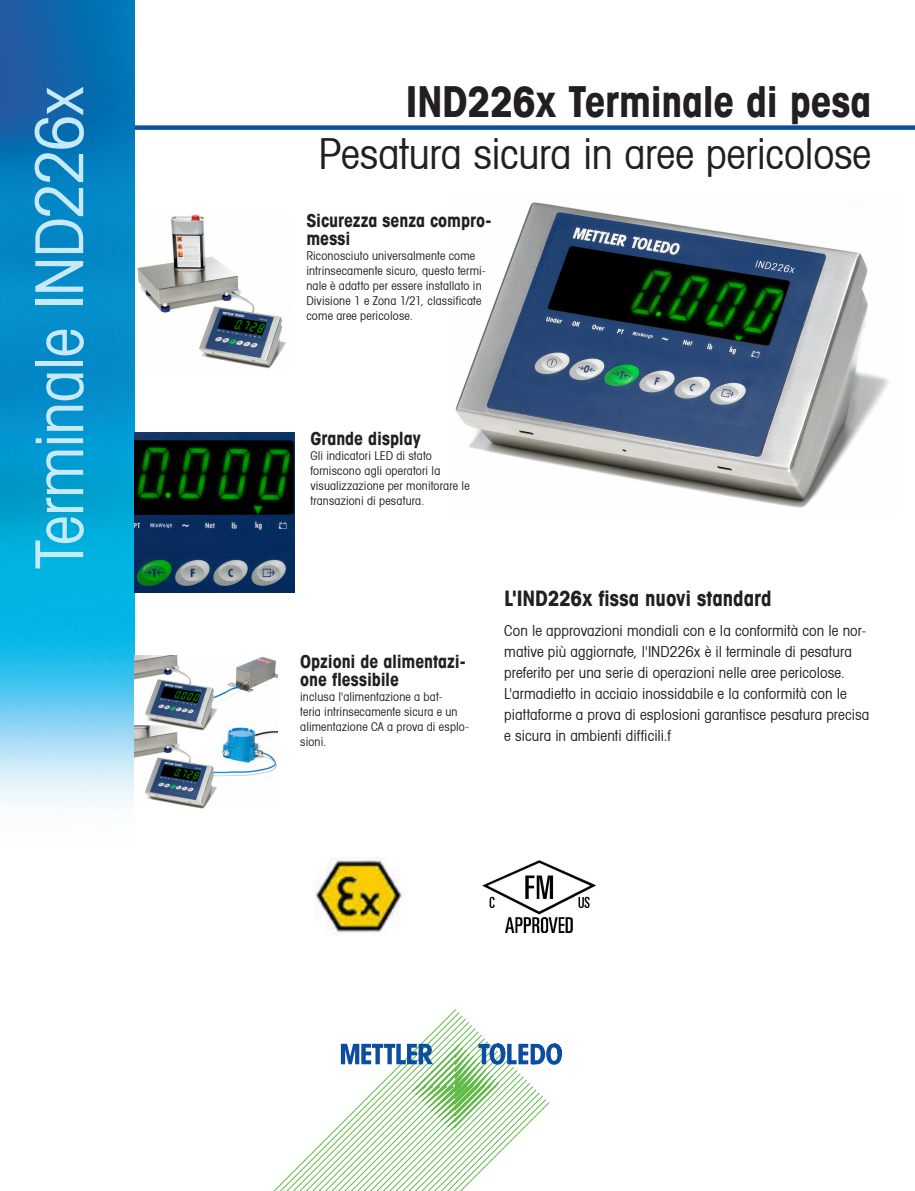
<style>
.page{position:relative;width:915px;height:1191px;background:#fff}
.page>*{position:absolute;margin:0;border:0;box-sizing:border-box;transform-origin:0 0}
._01_front_page_verti{font:condensed 66px "Avant Garde";letter-spacing:-.02em;color:#c6eafa}
.t1{font:condensed 42px "Avant Garde";letter-spacing:-.01em;color:#231f20}
.t2{font:700 condensed 42px "Avant Garde";letter-spacing:-.015em;color:#231f20}
._03_subhead_14_pt{font:700 condensed 21px "Avant Garde";letter-spacing:-.005em;color:#231f20}
._05_subhead_12_pt{font:700 condensed 18px/18px "Avant Garde";letter-spacing:-.005em;color:#231f20}
._04_running_text_10{font:condensed 15px/21px "Avant Garde";letter-spacing:.005em;color:#231f20}
._06_captions{font:condensed 12px/15px "Avant Garde";letter-spacing:.015em;color:#231f20}
</style>
<div class="page">
<img style="left:455px;top:202px;width:434px;height:306px">
<img style="left:134px;top:214px;width:152px;height:157px">
<div style="left:134px;top:125px;width:780px;height:5px;background:#0a4fa2"></div>
<img style="left:0;top:0;width:134px;height:809px">
<svg style="left:273px;top:1009px;width:250px;height:182px"></svg>
<svg style="left:341px;top:1043px;width:221px;height:87px"></svg>
<img style="left:134px;top:432px;width:160px;height:160px">
<img style="left:134px;top:655px;width:144px;height:153px">
<img style="left:314px;top:857px;width:89px;height:77px">
<img style="left:482px;top:860px;width:113px;height:73px">
<p class="_01_front_page_verti" style="left:19px;top:569px;width:484px;rotate:-90deg">Terminale IND226x</p>
<p class="t2" style="left:405px;top:74px;width:467px">IND226x Terminale di pesa</p>
<p class="t1" style="left:318px;top:128px;width:554px">Pesatura sicura in aree pericolose</p>
<p class="_05_subhead_12_pt" style="left:306px;top:211px;width:186px">Sicurezza senza compro&shy;messi</p>
<p class="_06_captions" style="left:306px;top:248px;width:181px">Riconosciuto universalmente come intrinsecamente sicuro, questo termi&shy;nale è adatto per essere installato in Divisione 1 e Zona 1/21, classificate come aree pericolose.</p>
<p class="_05_subhead_12_pt" style="left:310px;top:429px;width:112px">Grande display</p>
<p class="_06_captions" style="left:310px;top:448px;width:161px">Gli indicatori LED di stato forniscono agli operatori la visualizzazione per monitorare le transazioni di pesatura.</p>
<p class="_05_subhead_12_pt" style="left:300px;top:652px;width:167px">Opzioni de alimentazi&shy;one flessibile</p>
<p class="_06_captions" style="left:300px;top:689px;width:170px">inclusa l'alimentazione a bat-<br>teria intrinsecamente sicura e un alimentazione CA a prova di esplo&shy;sioni.</p>
<p class="_03_subhead_14_pt" style="left:504px;top:585px;width:269px">L'IND226x fissa nuovi standard</p>
<p class="_04_running_text_10" style="left:504px;top:620px;width:366px">Con le approvazioni mondiali con e la conformità con le nor&shy;mative più aggiornate, l'IND226x è il terminale di pesatura preferito per una serie di operazioni nelle aree pericolose.<br>L'armadietto in acciaio inossidabile e la conformità con le piattaforme a prova di esplosioni garantisce pesatura precisa e sicura in ambienti difficili.f</p>
</div>
